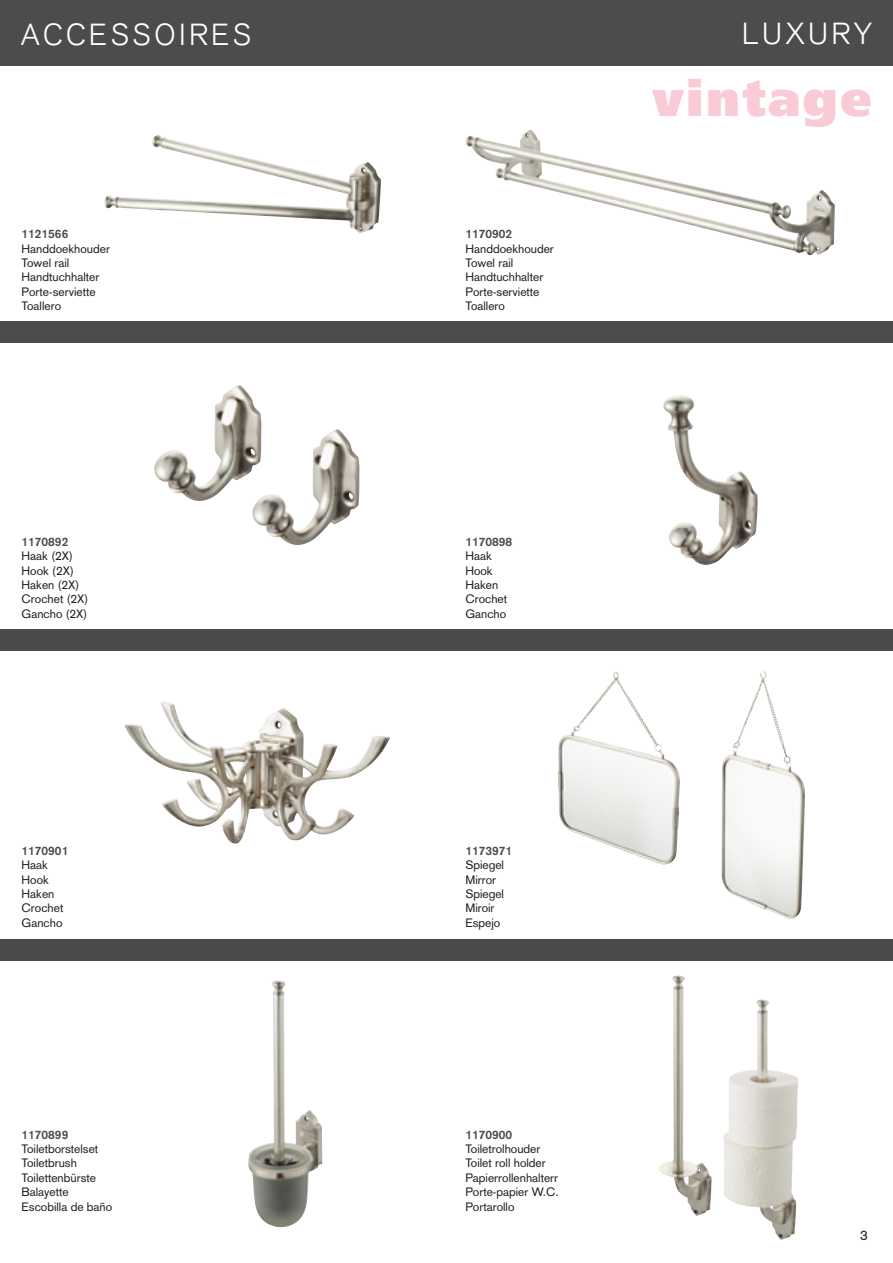
<style>
.page{position:relative;width:893px;height:1263px;background:#fff}
.page>*{position:absolute;margin:0;border:0;box-sizing:border-box;transform-origin:0 0}
.t1{font:900 49.65px "Frutiger";letter-spacing:.05em;color:#f9cbd7}
.t2{font:300 30px "Akzidenz Grotesk";letter-spacing:.12em;color:#fff}
.t3{font:13.5px "Akzidenz Grotesk";color:#231f20}
.t4{font:12px/14.4px "Akzidenz Grotesk";color:#231f20}
.t5{font:700 12px "Akzidenz Grotesk";color:#4b4c4d}
</style>
<div class="page">
<div style="left:0;top:322px;width:893px;height:21px;background:#4b4c4d"></div>
<div style="left:0;top:629px;width:893px;height:22px;background:#4b4b4d"></div>
<div style="left:0;top:940px;width:893px;height:21px;background:#4b4b4d"></div>
<div style="left:0;top:0;width:893px;height:65px;background:#4b4c4d"></div>
<img style="left:663px;top:395px;width:95px;height:170px">
<img style="left:154px;top:385px;width:107px;height:116px">
<img style="left:252px;top:429px;width:108px;height:116px">
<img style="left:124px;top:702px;width:266px;height:142px">
<img style="left:558px;top:672px;width:122px;height:193px">
<img style="left:723px;top:1000px;width:41px;height:216px">
<img style="left:659px;top:975px;width:53px;height:241px">
<img style="left:248px;top:980px;width:75px;height:248px">
<img style="left:721px;top:671px;width:85px;height:248px">
<img style="left:466px;top:129px;width:369px;height:126px">
<img style="left:104px;top:135px;width:277px;height:99px">
<h2 class="t2" style="left:21px;top:17px;width:231px">ACCESSOIRES</h2>
<h2 class="t2" style="left:742px;top:16px;width:132px">LUXURY</h2>
<h1 class="t1" style="left:652px;top:68px;width:221px">vintage</h1>
<p class="t5" style="left:22px;top:227px;width:48px">1121566</p>
<p class="t4" style="left:22px;top:241px;width:90px">Handdoekhouder<br>Towel rail<br>Handtuchhalter<br>Porte-serviette<br>Toallero</p>
<p class="t5" style="left:22px;top:534px;width:48px">1170892</p>
<p class="t4" style="left:22px;top:549px;width:68px">Haak (2X)<br>Hook (2X)<br>Haken (2X)<br>Crochet (2X)<br>Gancho (2X)</p>
<p class="t5" style="left:22px;top:843px;width:48px">1170901</p>
<p class="t4" style="left:22px;top:858px;width:43px">Haak<br>Hook<br>Haken<br>Crochet<br>Gancho</p>
<p class="t5" style="left:22px;top:1127px;width:48px">1170899</p>
<p class="t4" style="left:22px;top:1141px;width:92px">Toiletborstelset<br>Toiletbrush<br>Toilettenbürste<br>Balayette<br>Escobilla de baño</p>
<p class="t5" style="left:465px;top:227px;width:48px">1170902</p>
<p class="t4" style="left:465px;top:241px;width:90px">Handdoekhouder<br>Towel rail<br>Handtuchhalter<br>Porte-serviette<br>Toallero</p>
<p class="t5" style="left:465px;top:534px;width:48px">1170898</p>
<p class="t4" style="left:465px;top:549px;width:43px">Haak<br>Hook<br>Haken<br>Crochet<br>Gancho</p>
<p class="t5" style="left:465px;top:843px;width:48px">1173971</p>
<p class="t4" style="left:465px;top:858px;width:40px">Spiegel<br>Mirror<br>Spiegel<br>Miroir<br>Espejo</p>
<p class="t5" style="left:465px;top:1127px;width:48px">1170900</p>
<p class="t4" style="left:465px;top:1141px;width:95px">Toiletrolhouder<br>Toilet roll holder<br>Papierrollenhalterr<br>Porte-papier W.C.<br>Portarollo</p>
<p class="t3" style="left:860px;top:1228px;width:9px">3</p>
</div>
